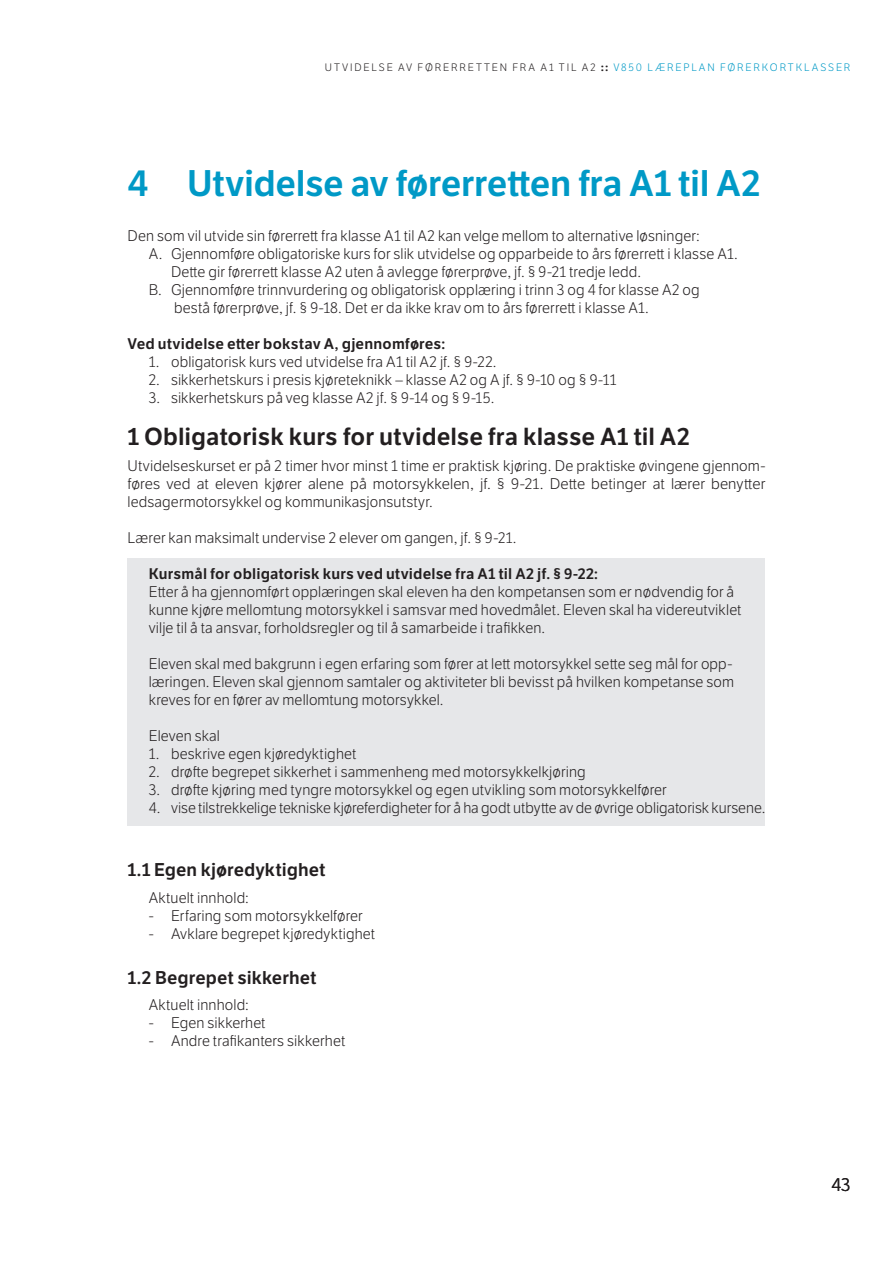
<style>
.page{position:relative;width:893px;height:1263px;background:#fff}
.page>*{position:absolute;margin:0;border:0;box-sizing:border-box;transform-origin:0 0}
.Tittel_1{font:600 36px "LFT Etica";letter-spacing:-.015em;color:#0099c6}
.Tittel_2{font:600 24px "LFT Etica";color:#231f20}
.Tittel_3{font:600 18px "LFT Etica";letter-spacing:.005em;color:#231f20}
.Side_nr_malsider{font:18px "LFT Etica";color:#231f20}
.Brødtekst{font:300 15px/18px "LFT Etica";letter-spacing:.01em;color:#231f20;text-align:justify}
.Brødtekst-2{font:600 15px "LFT Etica";letter-spacing:.01em;color:#231f20}
.t1{font:300 10.5px "LFT Etica";letter-spacing:.175em;color:#231f20}
.s1{font-weight:700}
.s2{color:#0099c6}
</style>
<div class="page">
<div style="left:128px;top:558px;width:637px;height:268px;background:#e6e7e9"></div>
<p class="t1" style="left:325px;top:62px;width:527px">UTVIDELSE AV FØRERRETTEN FRA A1 TIL A2 <span class="s1">::</span> <span class="s2">V850 LÆREPLAN FØRERKORTKLASSER</span></p>
<h1 class="Tittel_1" style="left:128px;top:162px;width:634px">4 Utvidelse av førerretten fra A1 til A2</h1>
<p class="Brødtekst" style="left:128px;top:227px;width:574px">Den som vil utvide sin førerrett fra klasse A1 til A2 kan velge mellom to alternative løsninger:</p>
<p class="Brødtekst" style="left:149px;top:245px;width:591px">A. Gjennomføre obligatoriske kurs for slik utvidelse og opparbeide to års førerrett i klasse A1.</p>
<p class="Brødtekst" style="left:171px;top:263px;width:471px">Dette gir førerrett klasse A2 uten å avlegge førerprøve, jf. § 9-21 tredje ledd.</p>
<p class="Brødtekst" style="left:149px;top:281px;width:553px">B. Gjennomføre trinnvurdering og obligatorisk opplæring i trinn 3 og 4 for klasse A2 og</p>
<p class="Brødtekst" style="left:174px;top:299px;width:476px">bestå førerprøve, jf. § 9-18. Det er da ikke krav om to års førerrett i klasse A1.</p>
<p class="Brødtekst-2" style="left:128px;top:334px;width:319px">Ved utvidelse etter bokstav A, gjennomføres:</p>
<p class="Brødtekst" style="left:149px;top:353px;width:349px">1. obligatorisk kurs ved utvidelse fra A1 til A2 jf. § 9-22.</p>
<p class="Brødtekst" style="left:149px;top:371px;width:469px">2. sikkerhetskurs i presis kjøreteknikk – klasse A2 og A jf. § 9-10 og § 9-11</p>
<p class="Brødtekst" style="left:149px;top:389px;width:347px">3. sikkerhetskurs på veg klasse A2 jf. § 9-14 og § 9-15.</p>
<h2 class="Tittel_2" style="left:128px;top:422px;width:564px">1 Obligatorisk kurs for utvidelse fra klasse A1 til A2</h2>
<p class="Brødtekst" style="left:128px;top:457px;width:639px">Utvidelseskurset er på 2 timer hvor minst 1 time er praktisk kjøring. De praktiske øvingene gjennom&shy;føres ved at eleven kjører alene på motorsykkelen, jf. § 9-21. Dette betinger at lærer benytter ledsagermotorsykkel og kommunikasjonsutstyr.</p>
<p class="Brødtekst" style="left:128px;top:529px;width:390px">Lærer kan maksimalt undervise 2 elever om gangen, jf. § 9-21.</p>
<p class="Brødtekst-2" style="left:149px;top:565px;width:451px">Kursmål for obligatorisk kurs ved utvidelse fra A1 til A2 jf. § 9-22:</p>
<p class="Brødtekst" style="left:149px;top:583px;width:587px">Etter å ha gjennomført opplæringen skal eleven ha den kompetansen som er nødvendig for å</p>
<p class="Brødtekst" style="left:149px;top:601px;width:594px">kunne kjøre mellomtung motorsykkel i samsvar med hovedmålet. Eleven skal ha videreutviklet</p>
<p class="Brødtekst" style="left:149px;top:619px;width:398px">vilje til å ta ansvar, forholdsregler og til å samarbeide i trafikken.</p>
<p class="Brødtekst" style="left:149px;top:655px;width:585px">Eleven skal med bakgrunn i egen erfaring som fører at lett motorsykkel sette seg mål for opp-</p>
<p class="Brødtekst" style="left:149px;top:673px;width:587px">læringen. Eleven skal gjennom samtaler og aktiviteter bli bevisst på hvilken kompetanse som</p>
<p class="Brødtekst" style="left:149px;top:691px;width:296px">kreves for en fører av mellomtung motorsykkel.</p>
<p class="Brødtekst" style="left:149px;top:727px;width:73px">Eleven skal</p>
<p class="Brødtekst" style="left:149px;top:745px;width:209px">1. beskrive egen kjøredyktighet</p>
<p class="Brødtekst" style="left:149px;top:763px;width:439px">2. drøfte begrepet sikkerhet i sammenheng med motorsykkelkjøring</p>
<p class="Brødtekst" style="left:149px;top:781px;width:519px">3. drøfte kjøring med tyngre motorsykkel og egen utvikling som motorsykkelfører</p>
<p class="Brødtekst" style="left:149px;top:799px;width:618px">4. vise tilstrekkelige tekniske kjøreferdigheter for å ha godt utbytte av de øvrige obligatorisk kursene.</p>
<p class="Tittel_3" style="left:128px;top:859px;width:199px">1.1 Egen kjøredyktighet</p>
<p class="Brødtekst" style="left:149px;top:889px;width:102px">Aktuelt innhold:</p>
<p class="Brødtekst" style="left:149px;top:907px;width:215px">- Erfaring som motorsykkelfører</p>
<p class="Brødtekst" style="left:149px;top:925px;width:228px">- Avklare begrepet kjøredyktighet</p>
<p class="Tittel_3" style="left:128px;top:966px;width:190px">1.2 Begrepet sikkerhet</p>
<p class="Brødtekst" style="left:149px;top:996px;width:102px">Aktuelt innhold:</p>
<p class="Brødtekst" style="left:149px;top:1014px;width:118px">- Egen sikkerhet</p>
<p class="Brødtekst" style="left:149px;top:1032px;width:198px">- Andre trafikanters sikkerhet</p>
<p class="Side_nr_malsider" style="left:831px;top:1174px;width:21px">43</p>
</div>
